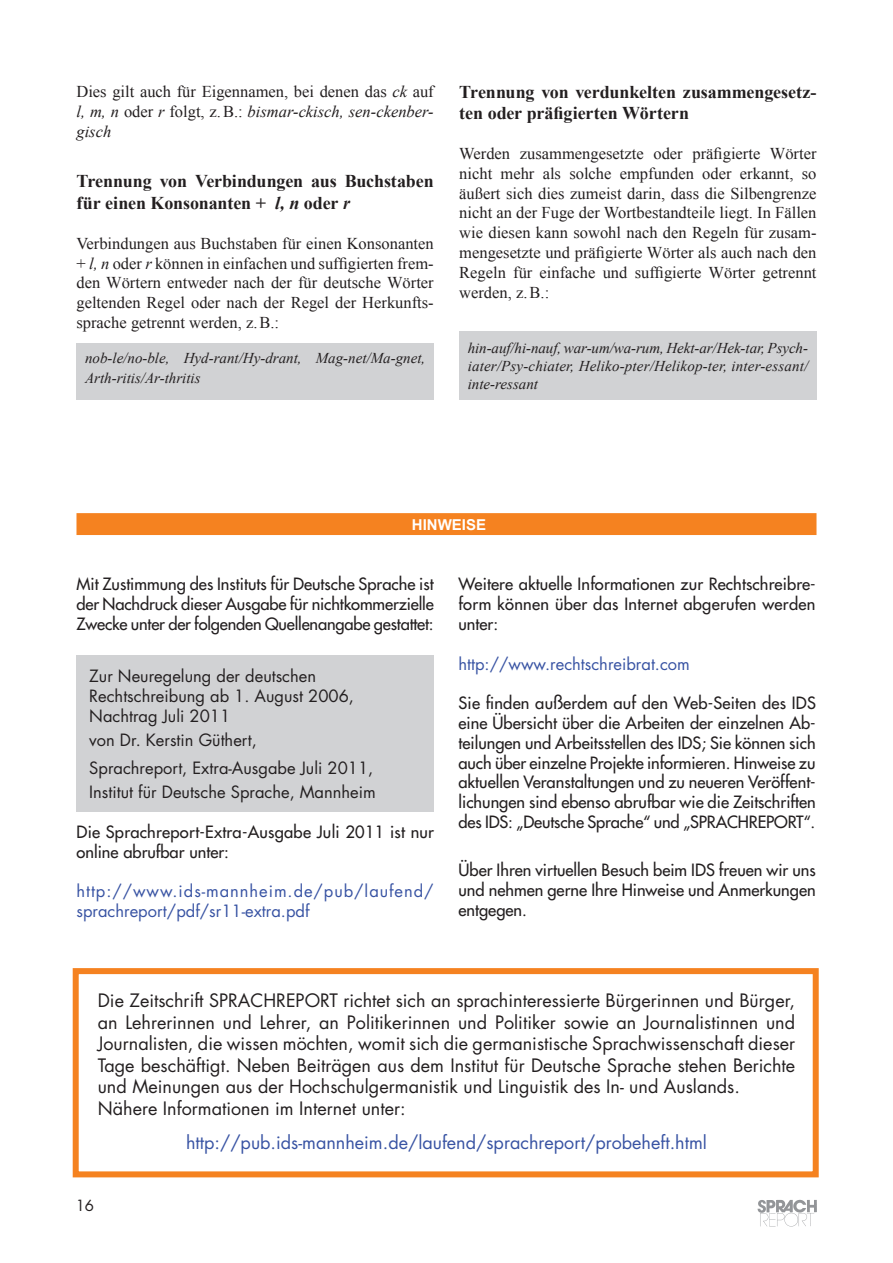
<style>
.page{position:relative;width:893px;height:1263px;background:#fff}
.page>*{position:absolute;margin:0;border:0;box-sizing:border-box;transform-origin:0 0}
.t1{font:18px/21.6px "Futura LT";color:#231f20}
.t2{font:700 18px/21px "Times New Roman";letter-spacing:-.005em;color:#231f20}
.t3{font:18px "Futura LT";color:#3853a3}
.t4{font:16.5px/19.8px "Futura LT";color:#231f20;text-align:justify}
.t5{font:16.5px/19.8px "Times New Roman";color:#231f20;text-align:justify}
.t6{font:16.5px/19.8px "Futura LT";color:#231f20}
.t7{font:16.5px/19.8px "Futura LT";letter-spacing:.055em;color:#3853a3}
.t8{font:16.5px "Futura LT";color:#3853a3}
.t9{font:italic 15px/18px "Times New Roman";color:#231f20}
.t10{font:700 15px "Arial";color:#fff}
.t11{font:15px "Futura LT";color:#231f20}
.s1{font-style:italic}
</style>
<div class="page">
<img style="left:758px;top:1199px;width:58px;height:27px">
<div style="left:76px;top:655px;width:358px;height:156px;background:#d1d2d4"></div>
<div style="left:76px;top:343px;width:358px;height:56px;background:#d1d2d4"></div>
<div style="left:459px;top:331px;width:357px;height:68px;background:#d1d2d4"></div>
<div style="left:77px;top:514px;width:739px;height:20px;background:#f58220"></div>
<div style="left:76px;top:513px;width:740px;height:22px;border:2px solid #f58220"></div>
<div style="left:73px;top:968px;width:746px;height:209px;border:6px solid #f58220"></div>
<p class="t5" style="left:76px;top:81px;width:359px">Dies gilt auch für Eigennamen, bei denen das <span class="s1">ck</span> auf <span class="s1">l, m, n</span> oder <span class="s1">r</span> folgt, z.B.: <span class="s1">bismar-ckisch, sen-ckenber&shy;gisch</span></p>
<p class="t2" style="left:76px;top:170px;width:359px">Trennung von Verbindungen aus Buchstaben für einen Konsonanten + <span class="s1">l, n</span> oder <span class="s1">r</span></p>
<p class="t5" style="left:76px;top:233px;width:359px">Verbindungen aus Buchstaben für einen Konsonanten + <span class="s1">l, n</span> oder <span class="s1">r</span> können in einfachen und suffigierten frem&shy;den Wörtern entweder nach der für deutsche Wörter geltenden Regel oder nach der Regel der Herkunfts&shy;sprache getrennt werden, z.B.:</p>
<p class="t9" style="left:85px;top:348px;width:342px;line-height:19.8px">nob-le/no-ble, Hyd-rant/Hy-drant, Mag-net/Ma-gnet,<br>Arth-ritis/Ar-thritis</p>
<p class="t2" style="left:459px;top:81px;width:359px">Trennung von verdunkelten zusammengesetz&shy;ten oder präfigierten Wörtern</p>
<p class="t5" style="left:459px;top:143px;width:359px">Werden zusammengesetzte oder präfigierte Wörter nicht mehr als solche empfunden oder erkannt, so äußert sich dies zumeist darin, dass die Silbengrenze nicht an der Fuge der Wortbestandteile liegt. In Fällen wie diesen kann sowohl nach den Regeln für zusam&shy;mengesetzte und präfigierte Wörter als auch nach den Regeln für einfache und suffigierte Wörter getrennt werden, z.B.:</p>
<p class="t9" style="left:468px;top:338px;width:342px;text-align:justify">hin-auf/hi-nauf, war-um/wa-rum, Hekt-ar/Hek-tar, Psych&shy;iater/Psy-chiater, Heliko-pter/Helikop-ter, inter-essant/ inte-ressant</p>
<p class="t10" style="left:412px;top:515px;width:76px">HINWEISE</p>
<p class="t4" style="left:76px;top:574px;width:359px">Mit Zustimmung des Instituts für Deutsche Sprache ist der Nachdruck dieser Ausgabe für nichtkommerzielle Zwecke unter der folgenden Quellenangabe gestattet:</p>
<p class="t6" style="left:89px;top:666px;width:266px">Zur Neuregelung der deutschen<br>Rechtschreibung ab 1. August 2006,<br>Nachtrag Juli 2011</p>
<p class="t6" style="left:89px;top:726px;width:286px;line-height:28.3px">von Dr. Kerstin Güthert,<br>Sprachreport, Extra-Ausgabe Juli 2011,</p>
<p class="t6" style="left:89px;top:782px;width:288px">Institut für Deutsche Sprache, Mannheim</p>
<p class="t4" style="left:76px;top:822px;width:359px">Die Sprachreport-Extra-Ausgabe Juli 2011 ist nur online abrufbar unter:</p>
<p class="t7" style="left:76px;top:881px;width:359px">http://www.ids-mannheim.de/pub/laufend/ sprachreport/pdf/sr11-extra.pdf</p>
<p class="t4" style="left:458px;top:574px;width:359px">Weitere aktuelle Informationen zur Rechtschreibre&shy;form können über das Internet abgerufen werden unter:</p>
<p class="t8" style="left:458px;top:653px;width:233px">http://www.rechtschreibrat.com</p>
<p class="t4" style="left:458px;top:693px;width:359px">Sie finden außerdem auf den Web-Seiten des IDS eine Übersicht über die Arbeiten der einzelnen Ab&shy;teilungen und Arbeitsstellen des IDS; Sie können sich auch über einzelne Projekte informieren. Hinweise zu aktuellen Veranstaltungen und zu neueren Veröffent&shy;lichungen sind ebenso abrufbar wie die Zeitschriften des IDS: „Deutsche Sprache“ und „SPRACHREPORT“.</p>
<p class="t4" style="left:458px;top:860px;width:359px">Über Ihren virtuellen Besuch beim IDS freuen wir uns und nehmen gerne Ihre Hinweise und Anmerkungen entgegen.</p>
<p class="t1" style="left:98px;top:990px;width:699px">Die Zeitschrift SPRACHREPORT richtet sich an sprachinteressierte Bürgerinnen und Bürger, an Lehrerinnen und Lehrer, an Politikerinnen und Politiker sowie an Journalistinnen und Journalisten, die wissen möchten, womit sich die germanistische Sprachwissenschaft dieser Tage beschäftigt. Neben Beiträgen aus dem Institut für Deutsche Sprache stehen Berichte und Meinungen aus der Hochschulgermanistik und Linguistik des In- und Auslands.<br>Nähere Informationen im Internet unter:</p>
<p class="t3" style="left:186px;top:1131px;width:522px">http://pub.ids-mannheim.de/laufend/sprachreport/probeheft.html</p>
<p class="t11" style="left:76px;top:1196px;width:20px">16</p>
</div>
